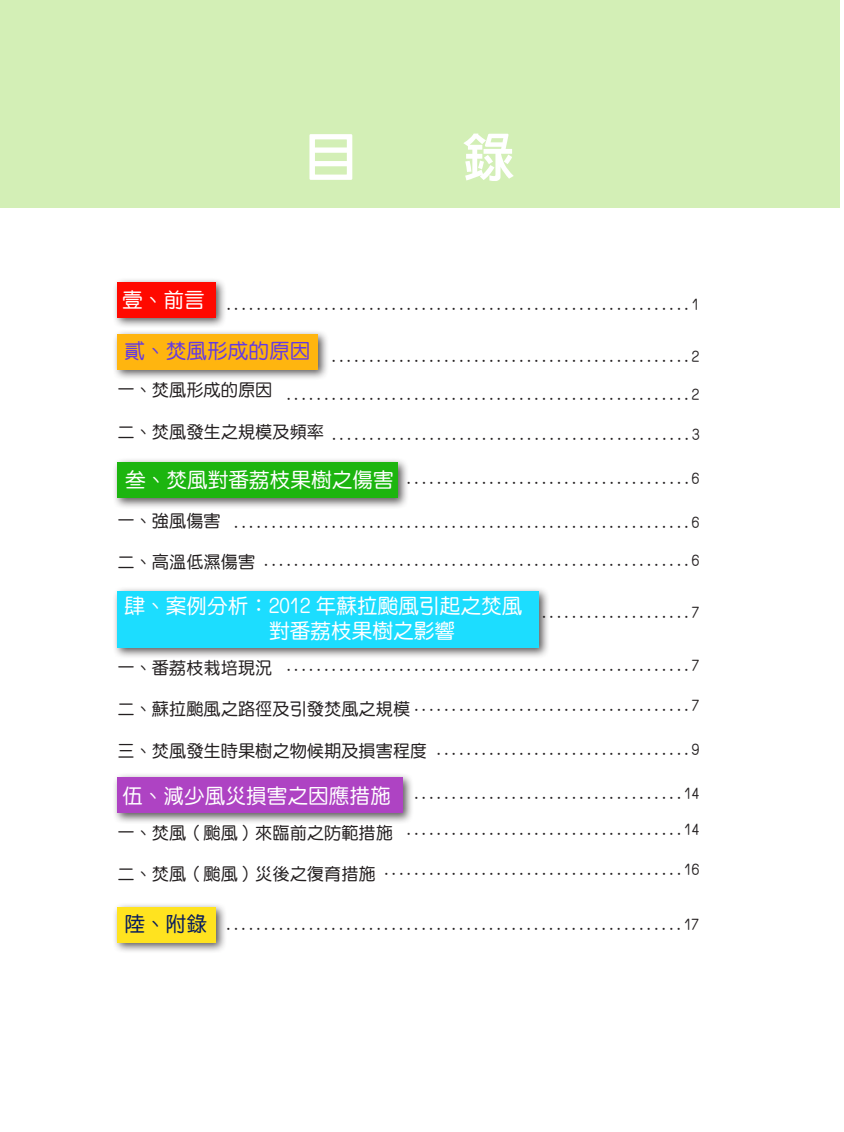
<style>
.page{position:relative;width:844px;height:1132px;background:#fff}
.page>*{position:absolute;margin:0;border:0;box-sizing:border-box;transform-origin:0 0}
.t1{font:52.5px "New Gothic Extra";color:#fff}
.t2{font:20.7px "DF Yuan Md HK BF";color:#fff}
.t3{font:20.7px "DF Yuan Md HK BF";color:#643ae2}
.t4{font:20.7px "DF Yuan Md HK BF";color:#071c5d}
.t5{font:17.25px "DF Yuan Md HK BF";color:#231f20}
.t6{font:15px "DF Yuan Md HK BF";color:#231f20}
</style>
<div class="page">
<div style="left:0;top:0;width:839px;height:207px;background:#d3efb6"></div>
<div style="left:112px;top:277px;width:115px;height:51px;background:#231f20;opacity:.75"></div>
<div style="left:117px;top:282px;width:99px;height:35px;background:#ff0900"></div>
<div style="left:112px;top:329px;width:217px;height:51px;background:#231f20;opacity:.75"></div>
<div style="left:117px;top:334px;width:201px;height:35px;background:#ffb50f"></div>
<div style="left:112px;top:585px;width:438px;height:73px;background:#231f20;opacity:.75"></div>
<div style="left:117px;top:591px;width:422px;height:56px;background:#1cddff"></div>
<div style="left:112px;top:772px;width:302px;height:52px;background:#231f20;opacity:.75"></div>
<div style="left:117px;top:777px;width:286px;height:35px;background:#ae43c3"></div>
<div style="left:112px;top:901px;width:115px;height:52px;background:#231f20;opacity:.75"></div>
<div style="left:117px;top:907px;width:99px;height:35px;background:#ffe31f"></div>
<div style="left:112px;top:457px;width:297px;height:52px;background:#231f20;opacity:.75"></div>
<div style="left:117px;top:462px;width:281px;height:36px;background:#1cb50f"></div>
<p class="t1" style="left:305px;top:131px;width:54px">目</p>
<p class="t1" style="left:462px;top:131px;width:54px">錄</p>
<p class="t2" style="left:122px;top:289px;width:84px">壹、前言</p>
<p class="t3" style="left:124px;top:340px;width:187px">貳、焚風形成的原因</p>
<p class="t6" style="left:226px;top:297px;width:474px">..............................................................1</p>
<p class="t6" style="left:331px;top:349px;width:369px">................................................2</p>
<p class="t6" style="left:286px;top:386px;width:414px">......................................................2</p>
<p class="t6" style="left:332px;top:427px;width:369px">................................................3</p>
<p class="t6" style="left:406px;top:471px;width:294px">......................................6</p>
<p class="t6" style="left:234px;top:515px;width:466px">.............................................................6</p>
<p class="t6" style="left:264px;top:552px;width:436px">.........................................................6</p>
<p class="t5" style="left:117px;top:381px;width:156px">一、焚風形成的原因</p>
<p class="t5" style="left:117px;top:422px;width:208px">二、焚風發生之規模及頻率</p>
<p class="t2" style="left:125px;top:469px;width:270px">叁、焚風對番荔枝果樹之傷害</p>
<p class="t5" style="left:117px;top:512px;width:105px">一、強風傷害</p>
<p class="t5" style="left:117px;top:553px;width:139px">二、高溫低濕傷害</p>
<p class="t2" style="left:124px;top:595px;width:399px">肆、案例分析：2012 年蘇拉颱風引起之焚風</p>
<p class="t2" style="left:269px;top:620px;width:187px">對番荔枝果樹之影響</p>
<p class="t6" style="left:474px;top:605px;width:226px">.............................7</p>
<p class="t6" style="left:286px;top:657px;width:414px">......................................................7</p>
<p class="t6" style="left:414px;top:697px;width:286px">.....................................7</p>
<p class="t6" style="left:436px;top:741px;width:264px">..................................9</p>
<p class="t6" style="left:414px;top:786px;width:286px">....................................14</p>
<p class="t6" style="left:406px;top:821px;width:294px">.....................................14</p>
<p class="t6" style="left:384px;top:862px;width:316px">........................................16</p>
<p class="t5" style="left:117px;top:658px;width:156px">一、番荔枝栽培現況</p>
<p class="t5" style="left:117px;top:700px;width:294px">二、蘇拉颱風之路徑及引發焚風之規模</p>
<p class="t5" style="left:117px;top:741px;width:311px">三、焚風發生時果樹之物候期及損害程度</p>
<p class="t2" style="left:122px;top:785px;width:270px">伍、減少風災損害之因應措施</p>
<p class="t5" style="left:117px;top:823px;width:277px">一、焚風 ( 颱風 ) 來臨前之防範措施</p>
<p class="t5" style="left:117px;top:864px;width:260px">二、焚風 ( 颱風 ) 災後之復育措施</p>
<p class="t4" style="left:124px;top:913px;width:84px">陸、附錄</p>
<p class="t6" style="left:226px;top:916px;width:474px">.............................................................17</p>
</div>
